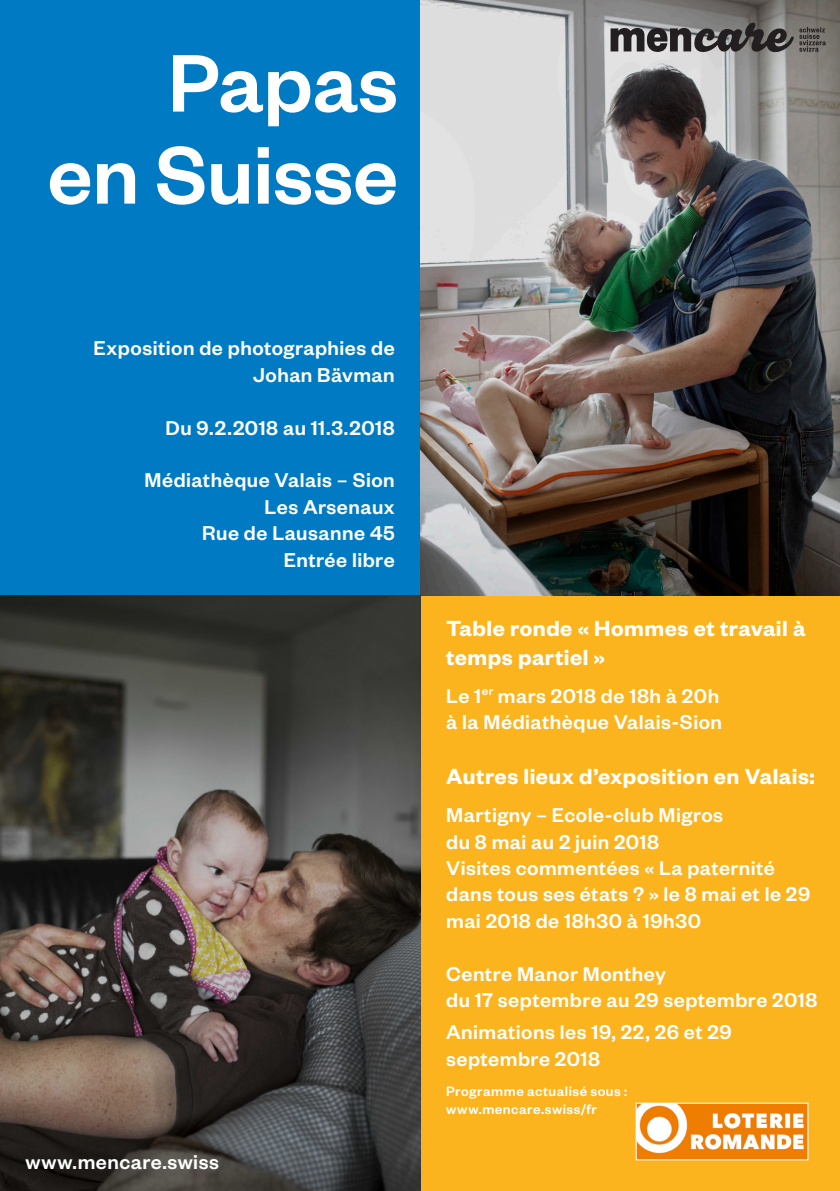
<style>
.page{position:relative;width:840px;height:1191px;background:#fff}
.page>*{position:absolute;margin:0;border:0;box-sizing:border-box;transform-origin:0 0}
.t1{font:500 89.6px "Founders Grotesk";color:#fff}
.headline_2{font:600 24px/28.8px "Founders Grotesk";letter-spacing:.02em;color:#fff}
.fliesstext{font:500 22px/26.4px "Founders Grotesk";letter-spacing:.025em;color:#fff}
.fliesstext-2{font:500 15px/18px "Founders Grotesk";letter-spacing:.035em;color:#fff}
</style>
<div class="page">
<div style="left:0;top:0;width:420px;height:595px;background:#007bc3"></div>
<div style="left:420px;top:595px;width:419px;height:596px;background:#fbb41e"></div>
<img style="left:420px;top:0;width:419px;height:595px">
<img style="left:0;top:595px;width:420px;height:596px">
<img style="left:637px;top:1104px;width:169px;height:54px">
<svg style="left:610px;top:23px;width:215px;height:29px;background:#615f5f"></svg>
<p class="t1" style="left:168px;top:27px;width:231px">Papas</p>
<p class="t1" style="left:48px;top:119px;width:351px">en Suisse</p>
<p class="fliesstext" style="left:94px;top:334px;width:302px;text-align:right">Exposition de photographies de<br>Johan Bävman</p>
<p class="fliesstext" style="left:165px;top:413px;width:231px">Du 9.2.2018 au 11.3.2018</p>
<p class="fliesstext" style="left:144px;top:466px;width:252px">Médiathèque Valais – Sion</p>
<p class="fliesstext" style="left:264px;top:492px;width:131px">Les Arsenaux</p>
<p class="fliesstext" style="left:202px;top:519px;width:194px">Rue de Lausanne 45</p>
<p class="fliesstext" style="left:284px;top:545px;width:112px">Entrée libre</p>
<p class="fliesstext" style="left:26px;top:1148px;width:195px">www.mencare.swiss</p>
<p class="headline_2" style="left:446px;top:613px;width:360px">Table ronde « Hommes et travail à temps partiel »</p>
<p class="fliesstext" style="left:446px;top:681px;width:274px">Le 1<sup>er</sup> mars 2018 de 18h à 20h</p>
<p class="fliesstext" style="left:446px;top:708px;width:277px">à la Médiathèque Valais-Sion</p>
<p class="headline_2" style="left:446px;top:761px;width:370px">Autres lieux d’exposition en Valais:</p>
<p class="fliesstext" style="left:446px;top:801px;width:278px">Martigny – Ecole-club Migros</p>
<p class="fliesstext" style="left:446px;top:827px;width:214px">du 8 mai au 2 juin 2018</p>
<p class="fliesstext" style="left:446px;top:853px;width:365px">Visites commentées « La paternité dans tous ses états ? » le 8 mai et le 29 mai 2018 de 18h30 à 19h30</p>
<p class="fliesstext" style="left:446px;top:959px;width:221px">Centre Manor Monthey</p>
<p class="fliesstext" style="left:446px;top:985px;width:372px">du 17 septembre au 29 septembre 2018</p>
<p class="fliesstext" style="left:446px;top:1017px;width:287px">Animations les 19, 22, 26 et 29 septembre 2018</p>
<p class="fliesstext-2" style="left:446px;top:1081px;width:182px">Programme actualisé sous : www.mencare.swiss/fr</p>
</div>
